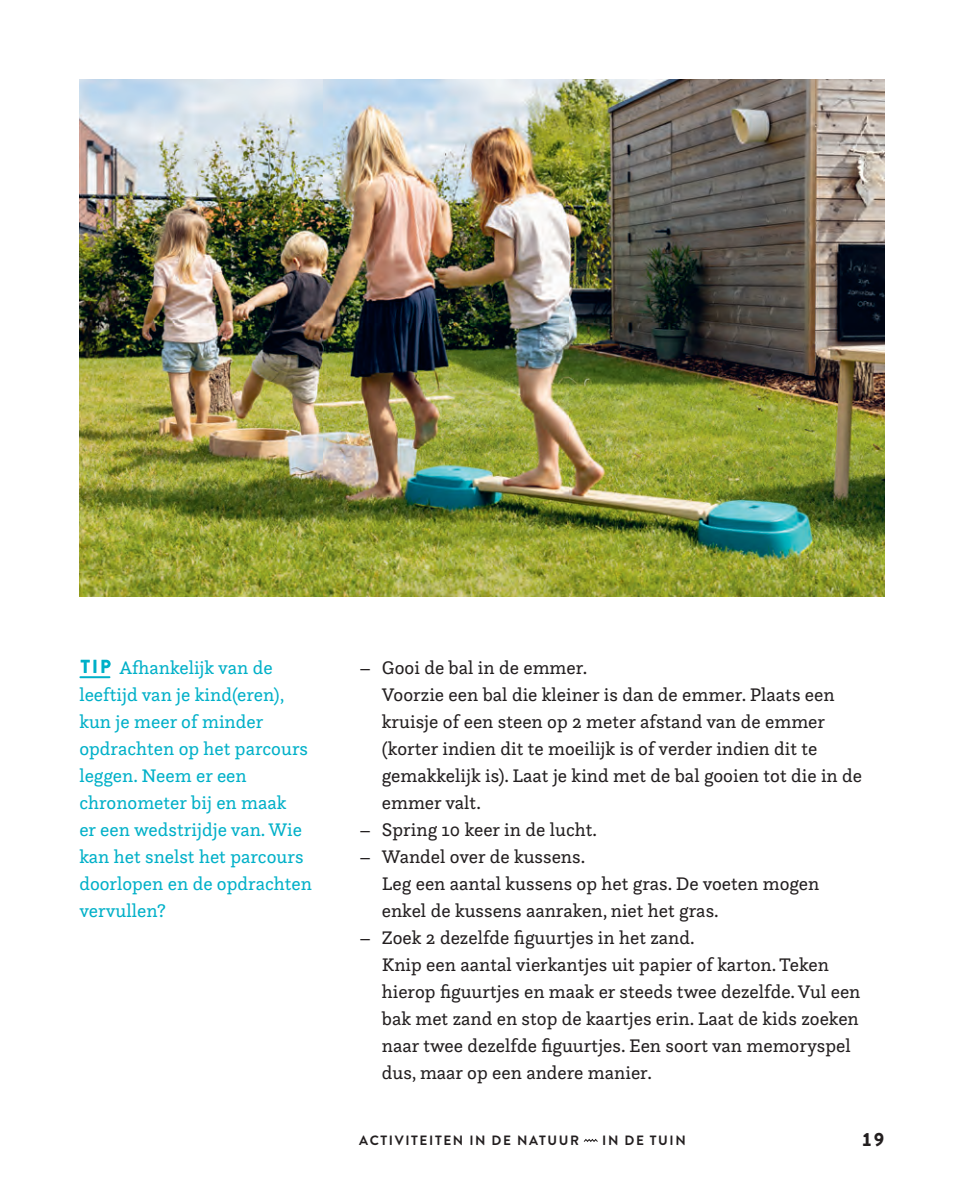
<style>
.page{position:relative;width:964px;height:1191px;background:#fff}
.page>*{position:absolute;margin:0;border:0;box-sizing:border-box;transform-origin:0 0}
.t1{font:19px/27px "Questa Slab";color:#231f20}
.BODYTEKST_OPSOMMING{font:19px/27px "Questa Slab";color:#00b0c8}
.t2{font:900 19px "Brandon Grotesque";color:#231f20}
.t3{font:700 13.6px "Brandon Grotesque";letter-spacing:.12em;color:#231f20}
</style>
<div class="page">
<svg style="left:583px;top:1139px;width:15px;height:3px"></svg>
<img style="left:79px;top:79px;width:805px;height:518px">
<hr style="left:80px;top:676px;width:29px;height:2px;background:#00b0c8">
<svg style="left:81px;top:659px;width:30px;height:14px"></svg>
<p class="BODYTEKST_OPSOMMING" style="left:79px;top:653px;width:234px;text-indent:40px">Afhankelijk van de leeftijd van je kind(eren), kun je meer of minder opdrachten op het parcours leggen. Neem er een chronometer bij en maak<br>er een wedstrijdje van. Wie kan het snelst het parcours doorlopen en de opdrachten vervullen?</p>
<p class="t1" style="left:382px;top:653px;width:482px;text-indent:-23px">– Gooi de bal in de emmer.<br>Voorzie een bal die kleiner is dan de emmer. Plaats een kruisje of een steen op 2 meter afstand van de emmer (korter indien dit te moeilijk is of verder indien dit te gemakkelijk is). Laat je kind met de bal gooien tot die in de emmer valt.</p>
<p class="t1" style="left:359px;top:815px;width:239px">– Spring 10 keer in de lucht.</p>
<p class="t1" style="left:382px;top:842px;width:439px;text-indent:-23px">– Wandel over de kussens.<br>Leg een aantal kussens op het gras. De voeten mogen enkel de kussens aanraken, niet het gras.</p>
<p class="t1" style="left:382px;top:923px;width:480px;text-indent:-23px">– Zoek 2 dezelfde figuurtjes in het zand.<br>Knip een aantal vierkantjes uit papier of karton. Teken hierop figuurtjes en maak er steeds twee dezelfde. Vul een bak met zand en stop de kaartjes erin. Laat de kids zoeken naar twee dezelfde figuurtjes. Een soort van memoryspel dus, maar op een andere manier.</p>
<p class="t3" style="left:359px;top:1131px;width:221px">ACTIVITEITEN IN DE NATUU R</p>
<p class="t3" style="left:599px;top:1131px;width:8px">IN</p>
<p class="t3" style="left:624px;top:1131px;width:44px">DE TUIN</p>
<p class="t2" style="left:861px;top:1126px;width:25px">19</p>
</div>
